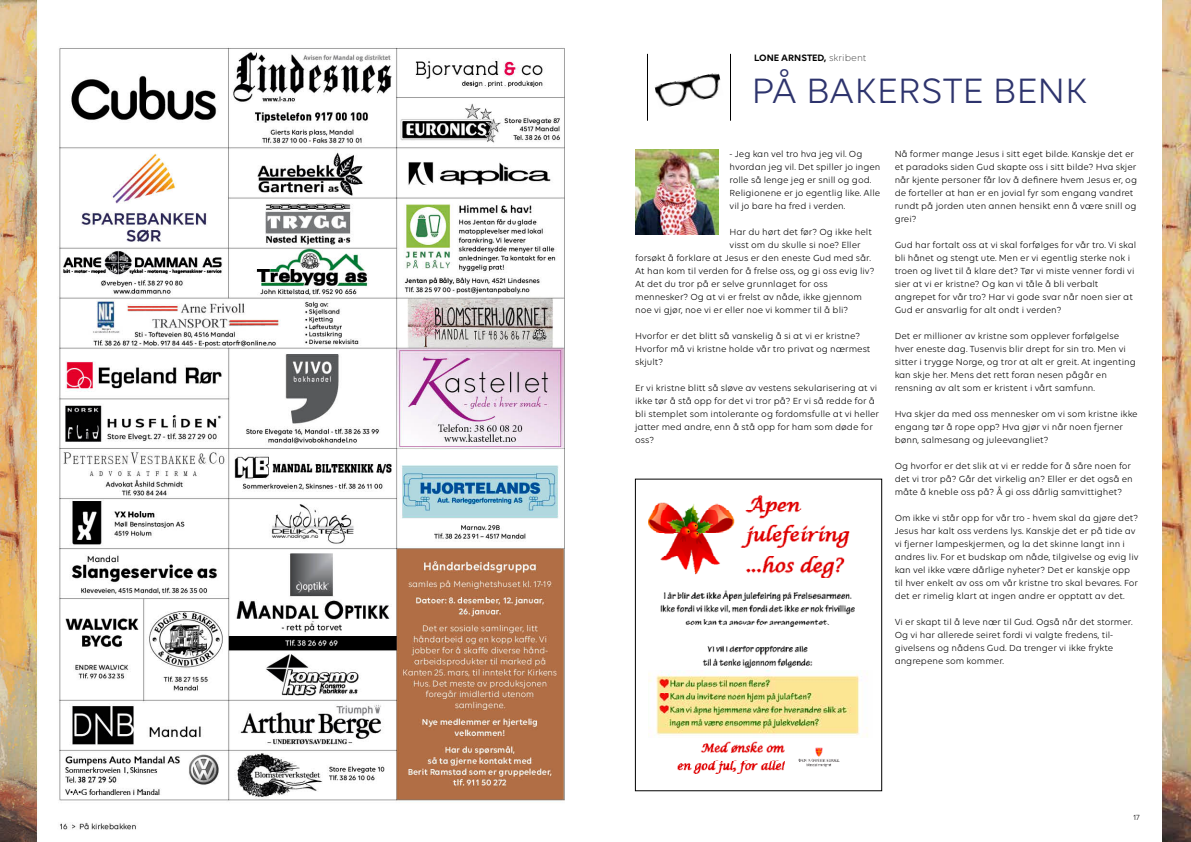
<style>
.page{position:relative;width:1191px;height:842px;background:#fff}
.page>*{position:absolute;margin:0;border:0;box-sizing:border-box;transform-origin:0 0}
.t1{font:38px "Volte";color:#2e346d}
.t2{font:600 10px "Volte";color:#000}
.t3{font:9.5px/13px "Volte";color:#000}
.t4{font:8px "Volte";color:#000}
.s1{font-weight:300}
</style>
<div class="page">
<hr style="left:647px;top:54px;width:1px;height:67px;background:#000">
<hr style="left:730px;top:54px;width:1px;height:67px;background:#000">
<img style="left:654px;top:73px;width:67px;height:34px">
<img style="left:635px;top:150px;width:83px;height:85px">
<img style="left:648px;top:495px;width:220px;height:279px">
<div style="left:635px;top:479px;width:247px;height:312px;border:1px solid #000"></div>
<img style="left:1162px;top:0;width:29px;height:842px">
<img style="left:0;top:0;width:565px;height:842px">
<p class="t2" style="left:754px;top:51px;width:114px">LONE ARNSTED, <span class="s1">skribent</span></p>
<h1 class="t1" style="left:751px;top:69px;width:337px">PÅ BAKERSTE BENK</h1>
<p class="t3" style="left:729px;top:147px;width:152px">- Jeg kan vel tro hva jeg vil. Og hvordan jeg vil. Det spiller jo ingen rolle så lenge jeg er snill og god.<br>Religionene er jo egentlig like. Alle vil jo bare ha fred i verden.</p>
<p class="t3" style="left:729px;top:225px;width:144px">Har du hørt det før? Og ikke helt</p>
<p class="t3" style="left:729px;top:238px;width:133px">visst om du skulle si noe? Eller</p>
<p class="t3" style="left:635px;top:251px;width:237px">forsøkt å forklare at Jesus er den eneste Gud med sår.</p>
<p class="t3" style="left:635px;top:264px;width:241px">At han kom til verden for å frelse oss, og gi oss evig liv?</p>
<p class="t3" style="left:635px;top:277px;width:194px">At det du tror på er selve grunnlaget for oss</p>
<p class="t3" style="left:635px;top:290px;width:228px">mennesker? Og at vi er frelst av nåde, ikke gjennom</p>
<p class="t3" style="left:635px;top:303px;width:214px">noe vi gjør, noe vi er eller noe vi kommer til å bli?</p>
<p class="t3" style="left:635px;top:329px;width:237px">Hvorfor er det blitt så vanskelig å si at vi er kristne?<br>Hvorfor må vi kristne holde vår tro privat og nærmest skjult?</p>
<p class="t3" style="left:635px;top:381px;width:245px">Er vi kristne blitt så sløve av vestens sekularisering at vi ikke tør å stå opp for det vi tror på? Er vi så redde for å bli stemplet som intolerante og fordomsfulle at vi heller jatter med andre, enn å stå opp for ham som døde for oss?</p>
<p class="t3" style="left:894px;top:147px;width:244px">Nå former mange Jesus i sitt eget bilde. Kanskje det er et paradoks siden Gud skapte oss i sitt bilde? Hva skjer når kjente personer får lov å definere hvem Jesus er, og de forteller at han er en jovial fyr som engang vandret rundt på jorden uten annen hensikt enn å være snill og grei?</p>
<p class="t3" style="left:894px;top:238px;width:243px">Gud har fortalt oss at vi skal forfølges for vår tro. Vi skal bli hånet og stengt ute. Men er vi egentlig sterke nok i troen og livet til å klare det? Tør vi miste venner fordi vi sier at vi er kristne? Og kan vi tåle å bli verbalt angrepet for vår tro? Har vi gode svar når noen sier at Gud er ansvarlig for alt ondt i verden?</p>
<p class="t3" style="left:894px;top:329px;width:243px">Det er millioner av kristne som opplever forfølgelse hver eneste dag. Tusenvis blir drept for sin tro. Men vi sitter i trygge Norge, og tror at alt er greit. At ingenting kan skje her. Mens det rett foran nesen pågår en rensning av alt som er kristent i vårt samfunn.</p>
<p class="t3" style="left:894px;top:407px;width:244px">Hva skjer da med oss mennesker om vi som kristne ikke engang tør å rope opp? Hva gjør vi når noen fjerner bønn, salmesang og juleevangliet?</p>
<p class="t3" style="left:894px;top:459px;width:240px">Og hvorfor er det slik at vi er redde for å såre noen for det vi tror på? Går det virkelig an? Eller er det også en måte å kneble oss på? Å gi oss dårlig samvittighet?</p>
<p class="t3" style="left:894px;top:511px;width:245px">Om ikke vi står opp for vår tro - hvem skal da gjøre det?<br>Jesus har kalt oss verdens lys. Kanskje det er på tide av vi fjerner lampeskjermen, og la det skinne langt inn i andres liv. For et budskap om nåde, tilgivelse og evig liv kan vel ikke være dårlige nyheter? Det er kanskje opp til hver enkelt av oss om vår kristne tro skal bevares. For det er rimelig klart at ingen andre er opptatt av det.</p>
<p class="t3" style="left:894px;top:615px;width:239px">Vi er skapt til å leve nær til Gud. Også når det stormer.<br>Og vi har allerede seiret fordi vi valgte fredens, til&shy;givelsens og nådens Gud. Da trenger vi ikke frykte angrepene som kommer.</p>
<p class="t4" style="left:1133px;top:813px;width:8px">17</p>
</div>
